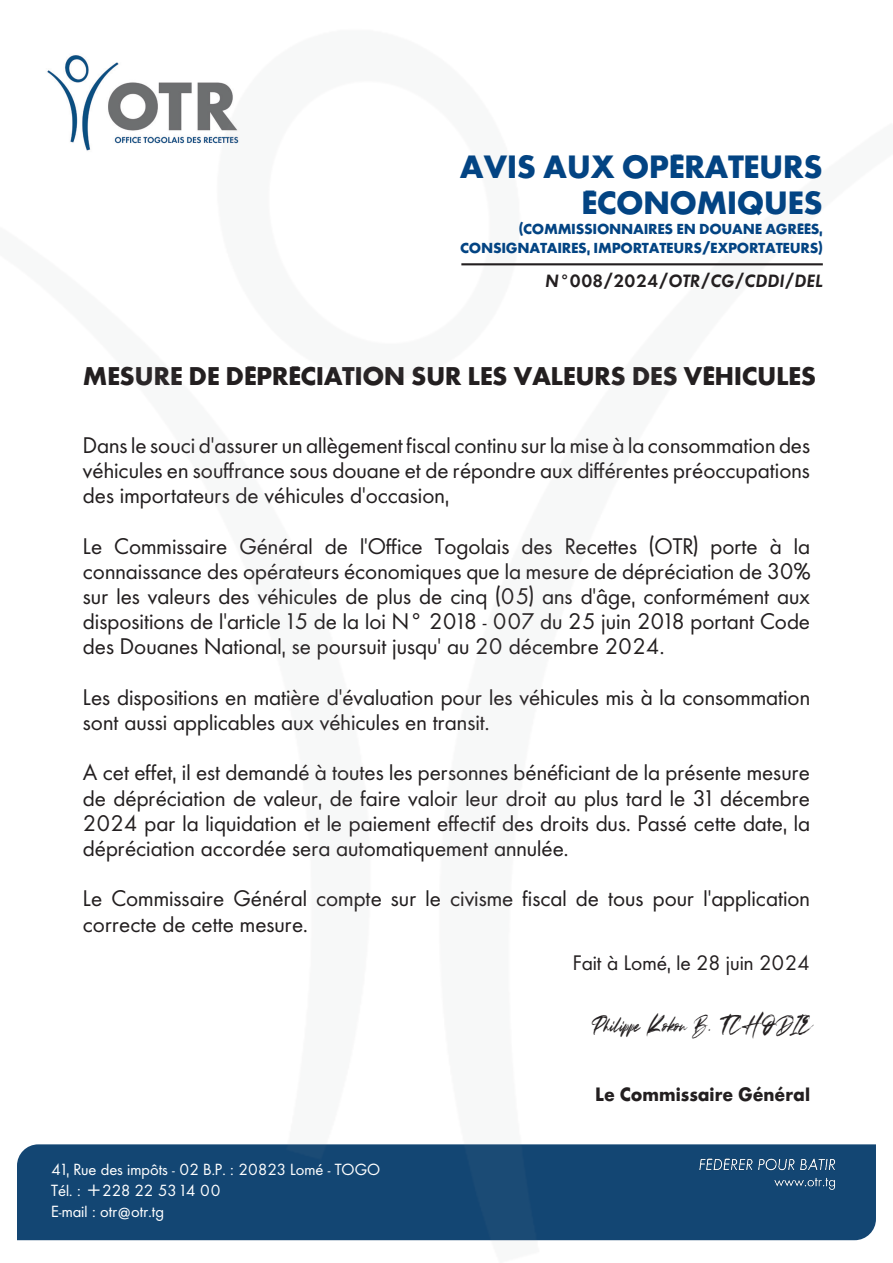
<style>
.page{position:relative;width:893px;height:1263px;background:#fff}
.page>*{position:absolute;margin:0;border:0;box-sizing:border-box;transform-origin:0 0}
.t1{font:30px/36px "Canal Bold Romain";letter-spacing:-.02em;color:#034483;text-align:right}
.t2{font:italic 28.35px "Amazing";color:#231f20;scale:.93 1}
.t3{font:23.85px "Canal Bold Romain";letter-spacing:-.02em;color:#231f20}
.t4{font:21px/25.2px "Canal Light Romain";color:#231f20;text-align:justify}
.t5{font:19.5px "Canal Light Romain";color:#231f20}
.t6{font:18px "Canal Bold Romain";color:#231f20;scale:.93 1}
.Auteur{font:16.5px "Canal Demi Italique";color:#231f20}
.t7{font:15px "Canal Light Romain";color:#fff}
.t8{font:13.5px/19.5px "Canal Bold Romain";letter-spacing:-.02em;color:#034483;text-align:right}
</style>
<div class="page">
<img style="left:17px;top:55px;width:859px;height:1186px">
<hr style="left:461px;top:263px;width:362px;height:2px;background:#231f20">
<p class="t1" style="left:460px;top:149px;width:364px">AVIS AUX OPÉRATEURS<br>ÉCONOMIQUES</p>
<p class="t8" style="left:460px;top:219px;width:364px">(COMMISSIONNAIRES EN DOUANE AGRÉÉS,<br>CONSIGNATAIRES, IMPORTATEURS/EXPORTATEURS)</p>
<p class="Auteur" style="left:545px;top:270px;width:279px">N°008/2024/OTR/CG/CDDI/DEL</p>
<p class="t3" style="left:83px;top:360px;width:735px">MESURE DE DÉPRÉCIATION SUR LES VALEURS DES VÉHICULES</p>
<p class="t4" style="left:83px;top:432px;width:729px">Dans le souci d’assurer un allègement fiscal continu sur la mise à la consommation des véhicules en souffrance sous douane et de répondre aux différentes préoccupations des importateurs de véhicules d’occasion,</p>
<p class="t4" style="left:83px;top:533px;width:729px">Le Commissaire Général de l’Office Togolais des Recettes (OTR) porte à la connaissance des opérateurs économiques que la mesure de dépréciation de 30% sur les valeurs des véhicules de plus de cinq (05) ans d’âge, conformément aux dispositions de l’article 15 de la loi N° 2018 - 007 du 25 juin 2018 portant Code des Douanes National, se poursuit jusqu’ au 20 décembre 2024.</p>
<p class="t4" style="left:83px;top:684px;width:729px">Les dispositions en matière d’évaluation pour les véhicules mis à la consommation sont aussi applicables aux véhicules en transit.</p>
<p class="t4" style="left:83px;top:760px;width:729px">A cet effet, il est demandé à toutes les personnes bénéficiant de la présente mesure de dépréciation de valeur, de faire valoir leur droit au plus tard le 31 décembre 2024 par la liquidation et le paiement effectif des droits dus. Passé cette date, la dépréciation accordée sera automatiquement annulée.</p>
<p class="t4" style="left:83px;top:886px;width:729px">Le Commissaire Général compte sur le civisme fiscal de tous pour l’application correcte de cette mesure.</p>
<p class="t5" style="left:573px;top:950px;width:239px">Fait à Lomé, le 28 juin 2024</p>
<p class="t2" style="left:589px;top:1010px;width:240px">Philipp eKokouB .TCHODIE</p>
<p class="t7" style="left:51px;top:1159px;width:330px">41, Rue des impôts - 02 B.P. : 20823 Lomé - TOGO</p>
<p class="t7" style="left:51px;top:1180px;width:171px">Tél. : +228 22 53 14 00</p>
<p class="t7" style="left:51px;top:1201px;width:114px">E-mail : otr@otr.tg</p>
<p class="t6" style="left:595px;top:1082px;width:233px">Le Commissaire Général</p>
</div>
